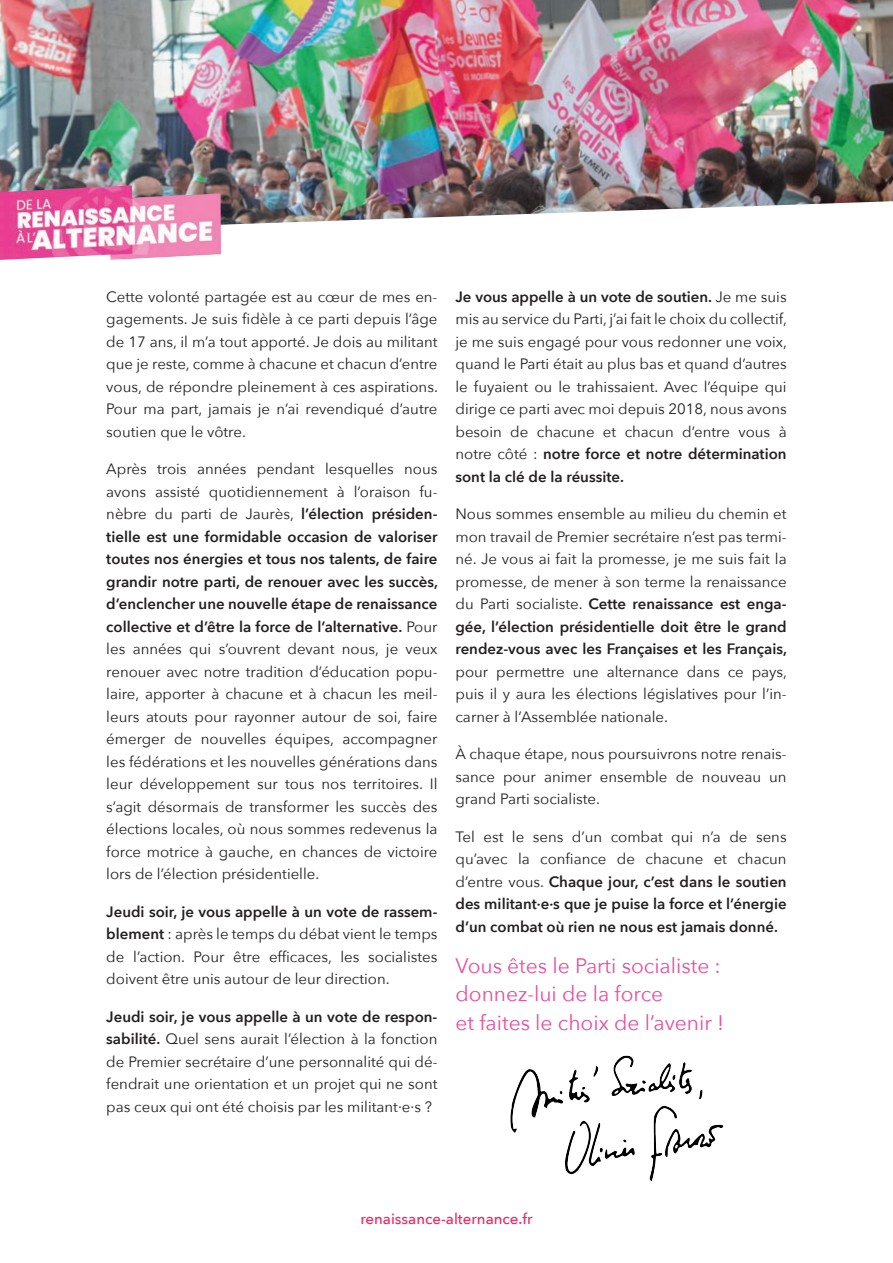
<style>
.page{position:relative;width:893px;height:1263px;background:#fff}
.page>*{position:absolute;margin:0;border:0;box-sizing:border-box;transform-origin:0 0}
.t1{font:21px/28.5px "Avenir Next";color:#e84f9b}
.t2{font:15px/22.5px "Avenir Next";color:#231f20;text-align:justify}
.t3{font:600 15px/22.5px "Avenir Next";color:#231f20;text-align:justify}
.t4{font:500 15px "Avenir Next";color:#ed2761}
.s1{font-weight:600}
.s2{font-weight:400}
</style>
<div class="page">
<img style="left:0;top:0;width:893px;height:225px">
<img style="left:510px;top:1055px;width:214px;height:126px">
<img style="left:0;top:185px;width:221px;height:75px">
<p class="t2" style="left:106px;top:284px;width:333px">Cette volonté partagée est au cœur de mes en&shy;gagements. Je suis fidèle à ce parti depuis l’âge de 17 ans, il m’a tout apporté. Je dois au militant que je reste, comme à chacune et chacun d’entre vous, de répondre pleinement à ces aspirations.<br>Pour ma part, jamais je n’ai revendiqué d’autre soutien que le vôtre.</p>
<p class="t2" style="left:106px;top:457px;width:333px">Après trois années pendant lesquelles nous avons assisté quotidiennement à l’oraison fu&shy;nèbre du parti de Jaurès, <span class="s1">l’élection présiden&shy;tielle est une formidable occasion de valoriser toutes nos énergies et tous nos talents, de faire grandir notre parti, de renouer avec les succès, d’enclencher une nouvelle étape de renaissance collective et d’être la force de l’alternative.</span> Pour les années qui s’ouvrent devant nous, je veux renouer avec notre tradition d’éducation popu&shy;laire, apporter à chacune et à chacun les meil&shy;leurs atouts pour rayonner autour de soi, faire émerger de nouvelles équipes, accompagner les fédérations et les nouvelles générations dans leur développement sur tous nos territoires. Il s’agit désormais de transformer les succès des élections locales, où nous sommes redevenus la force motrice à gauche, en chances de victoire lors de l’élection présidentielle.</p>
<p class="t2" style="left:106px;top:899px;width:333px"><span class="s1">Jeudi soir, je vous appelle à un vote de rassem&shy;blement</span> : après le temps du débat vient le temps de l’action. Pour être efficaces, les socialistes doivent être unis autour de leur direction.</p>
<p class="t2" style="left:106px;top:1004px;width:333px"><span class="s1">Jeudi soir, je vous appelle à un vote de respon&shy;sabilité.</span> Quel sens aurait l’élection à la fonction de Premier secrétaire d’une personnalité qui dé&shy;fendrait une orientation et un projet qui ne sont pas ceux qui ont été choisis par les militant·e·s ?</p>
<p class="t2" style="left:455px;top:284px;width:333px"><span class="s1">Je vous appelle à un vote de soutien.</span> Je me suis mis au service du Parti, j’ai fait le choix du collectif, je me suis engagé pour vous redonner une voix, quand le Parti était au plus bas et quand d’autres le fuyaient ou le trahissaient. Avec l’équipe qui dirige ce parti avec moi depuis 2018, nous avons besoin de chacune et chacun d’entre vous à notre côté : <span class="s1">notre force et notre détermination sont la clé de la réussite.</span></p>
<p class="t2" style="left:455px;top:502px;width:333px">Nous sommes ensemble au milieu du chemin et mon travail de Premier secrétaire n’est pas termi&shy;né. Je vous ai fait la promesse, je me suis fait la promesse, de mener à son terme la renaissance du Parti socialiste. <span class="s1">Cette renaissance est enga&shy;gée, l’élection présidentielle doit être le grand rendez-vous avec les Françaises et les Français,</span></p>
<p class="t2" style="left:455px;top:659px;width:333px">pour permettre une alternance dans ce pays, puis il y aura les élections législatives pour l’in&shy;carner à l’Assemblée nationale.</p>
<p class="t2" style="left:455px;top:742px;width:333px">À chaque étape, nous poursuivrons notre renais&shy;sance pour animer ensemble de nouveau un grand Parti socialiste.</p>
<p class="t3" style="left:455px;top:825px;width:333px"><span class="s2">Tel est le sens d’un combat qui n’a de sens qu’avec la confiance de chacune et chacun d’entre vous.</span> Chaque jour, c’est dans le soutien des militant·e·s que je puise la force et l’énergie d’un combat où rien ne nous est jamais donné.</p>
<h1 class="t1" style="left:455px;top:950px;width:270px">Vous êtes le Parti socialiste : donnez-lui de la force<br>et faites le choix de l’avenir !</h1>
<p class="t4" style="left:360px;top:1206px;width:174px">renaissance-alternance.fr</p>
</div>
